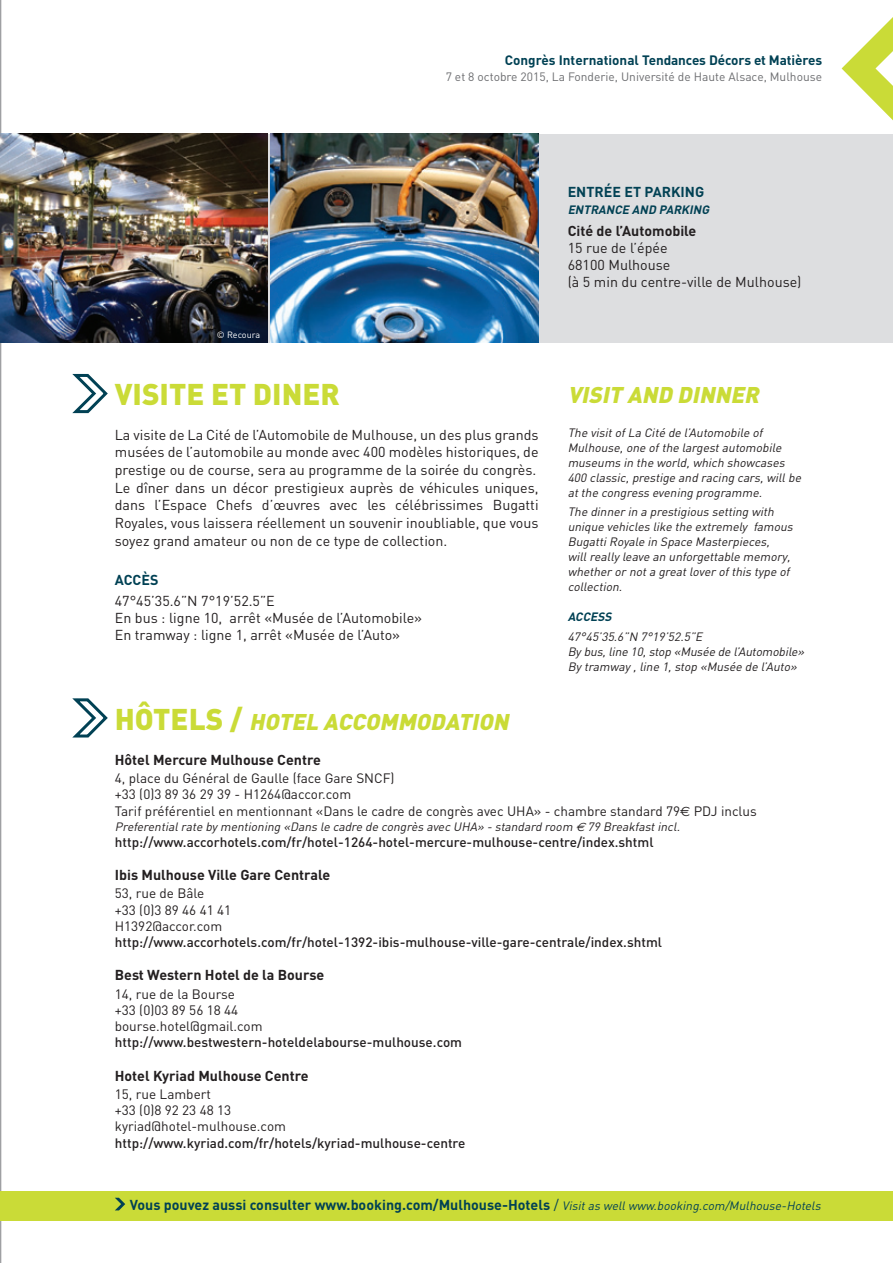
<style>
.page{position:relative;width:893px;height:1263px;background:#fff}
.page>*{position:absolute;margin:0;border:0;box-sizing:border-box;transform-origin:0 0}
.t1{font:900 29.7px "DIN";color:#cadb37}
.t2{font:italic 900 22.5px "DIN";color:#cadb37}
.t3{font:14.25px/17.7px "DIN";color:#231f20}
.t4{font:700 14.25px "DIN";color:#231f20}
.t5{font:700 14.25px "DIN";color:#014154}
.t6{font:13.5px/16.2px "DIN";color:#231f20}
.t7{font:500 13.5px "DIN";color:#231f20}
.t8{font:700 13.5px "DIN";letter-spacing:-.01em;color:#014154}
.t9{font:italic 12px/15px "DIN";color:#231f20}
.t10{font:12px "DIN";color:#6c6d70}
.t11{font:italic 700 12px "DIN";color:#014154}
.t12{font:9px "DIN";color:#fff}
.s1{font-style:normal;font-size:29.7px}
.s2{font-family:"Euro Sans"}
.s3{font-weight:400}
.s4{font-weight:400;font-style:italic;font-size:12px}
</style>
<div class="page">
<svg style="left:842px;top:17px;width:51px;height:104px"></svg>
<hr style="left:0;top:0;width:1px;height:1263px;background:#808285">
<div style="left:0;top:1191px;width:893px;height:29px;background:#cadb37"></div>
<svg style="left:115px;top:1198px;width:10px;height:12px"></svg>
<svg style="left:72px;top:373px;width:36px;height:41px"></svg>
<svg style="left:72px;top:698px;width:36px;height:40px"></svg>
<div style="left:0;top:134px;width:893px;height:208px;background:#dddee0"></div>
<img style="left:0;top:134px;width:268px;height:208px">
<img style="left:271px;top:134px;width:268px;height:208px">
<p class="t8" style="left:505px;top:51px;width:319px">Congrès International Tendances Décors et Matières</p>
<p class="t10" style="left:446px;top:69px;width:378px">7 et 8 octobre 2015, La Fonderie, Université de Haute Alsace, Mulhouse</p>
<p class="t12" style="left:217px;top:329px;width:45px">© Recoura</p>
<h1 class="t1" style="left:115px;top:374px;width:156px">VISITE ET DINER</h1>
<p class="t3" style="left:115px;top:425px;width:425px">La visite de La Cité de l’Automobile de Mulhouse, un des plus grands musées de l’automobile au monde avec 400 modèles historiques, de prestige ou de course, sera au programme de la soirée du congrès.<br>Le dîner dans un décor prestigieux auprès de véhicules uniques, dans l’Espace Chefs d’œuvres avec les célébrissimes Bugatti Royales, vous laissera réellement un souvenir inoubliable, que vous soyez grand amateur ou non de ce type de collection.</p>
<p class="t5" style="left:115px;top:570px;width:10px">Acc</p>
<p class="t5" style="left:141px;top:570px;width:19px">ès</p>
<p class="t3" style="left:115px;top:592px;width:309px;line-height:17.1px">47°45’35.6”N 7°19’52.5”E<br>En bus : ligne 10, arrêt «Musée de l’Automobile»<br>En tramway : ligne 1, arrêt «Musée de l’Auto»</p>
<h1 class="t1" style="left:115px;top:699px;width:74px">HôTELS</h1>
<h2 class="t2" style="left:230px;top:706px;width:109px"><span class="s1">/</span> HOTEL ACCO</h2>
<h2 class="t2" style="left:380px;top:706px;width:35px">MmODA</h2>
<h2 class="t2" style="left:458px;top:706px;width:27px">TION</h2>
<p class="t5" style="left:568px;top:183px;width:138px">Entrée et parki ng</p>
<p class="t11" style="left:568px;top:202px;width:146px">ENTRANCE AND PARKI NG</p>
<p class="t4" style="left:568px;top:221px;width:130px">Cité de l’Automobile</p>
<p class="t3" style="left:568px;top:239px;width:235px;line-height:17.1px">15 rue de l’épée<br>68100 Mulhouse<br>(à 5 min du centre-ville de Mulhouse)</p>
<h2 class="t2" style="left:568px;top:380px;width:77px">VISIT AND</h2>
<h2 class="t2" style="left:677px;top:380px;width:15px">DINNER</h2>
<p class="t9" style="left:568px;top:425px;width:238px">The visitofLa Cité de l’Automobile of Mulhouse,one ofthe largestautomobile museums in the world,which showcases 400 classic,prestige and racing cars,willbe atthe congress evening programme.</p>
<p class="t9" style="left:568px;top:504px;width:229px">The dinnerin a prestigious setting with unique vehicles like the extremely famous BugattiRoyale in Space Masterpieces, willreally leave an unforgettable memory, whetherornota greatloverofthis type of collection.</p>
<p class="t11" style="left:568px;top:609px;width:48px">ACC ESS</p>
<p class="t9" style="left:568px;top:629px;width:241px">47°45’35.6”N 7°19’52.5”E<br>Bybus,line 10,stop «Musée de l’Automobile»<br>By tramway ,line 1,stop «Musée de l’Auto»</p>
<p class="t4" style="left:115px;top:750px;width:208px">Hôtel Mercure M ulhouse Centre</p>
<p class="t6" style="left:115px;top:770px;width:644px">4, place du Général de Gaulle (face Gare SNCF)<br>+33 (0)3 89 36 29 39 - H1264@accor.com<br>Tarif préférentiel en mentionnant «Dans le cadre de congrès avec UHA» - chambre standard 79<span class="s2">€</span> PDJ inclus</p>
<p class="t9" style="left:115px;top:818px;width:569px">Preferentialrate by mentioning «Dans le cadre de congrès avec UHA» -standard room <span class="s2">€</span> 79 Breakfastincl.</p>
<p class="t7" style="left:115px;top:833px;width:540px">http://www.accorhotels.com/fr/hotel-1264-hotel-mercure-mulhouse-centre/index.shtml</p>
<p class="t4" style="left:115px;top:866px;width:217px">Ibis M ulhouse Ville Gare Centrale</p>
<p class="t6" style="left:115px;top:885px;width:118px">53, rue de Bâle<br>+33 (0)3 89 46 41 41<br>H1392@accor.com</p>
<p class="t7" style="left:115px;top:933px;width:549px">http://www.accorhotels.com/fr/hotel-1392-ibis-mulhouse-ville-gare-centrale/index.shtml</p>
<p class="t4" style="left:115px;top:966px;width:211px">Best Western Hotel de la Bourse</p>
<p class="t6" style="left:115px;top:985px;width:149px">14, rue de la Bourse<br>+33 (0)03 89 56 18 44 bourse.hotel@gmail.com</p>
<p class="t7" style="left:115px;top:1034px;width:349px">http://www.bestwestern-hoteldelabourse-mulhouse.com</p>
<p class="t4" style="left:115px;top:1066px;width:195px">Hotel Kyriad M ulhouse Centre</p>
<p class="t6" style="left:115px;top:1086px;width:173px">15, rue Lambert<br>+33 (0)8 92 23 48 13 kyriad@hotel-mulhouse.com</p>
<p class="t7" style="left:115px;top:1134px;width:352px">http://www.kyriad.com/fr/hotels/kyriad-mulhouse-centre</p>
<p class="t5" style="left:130px;top:1195px;width:695px">Vous pouvez aussi consulter www.booking.com/M ulhouse-Hotels <span class="s3">/</span> <span class="s4">Visitas wellwww.booking.com/Mulhouse-Hotels</span></p>
</div>
